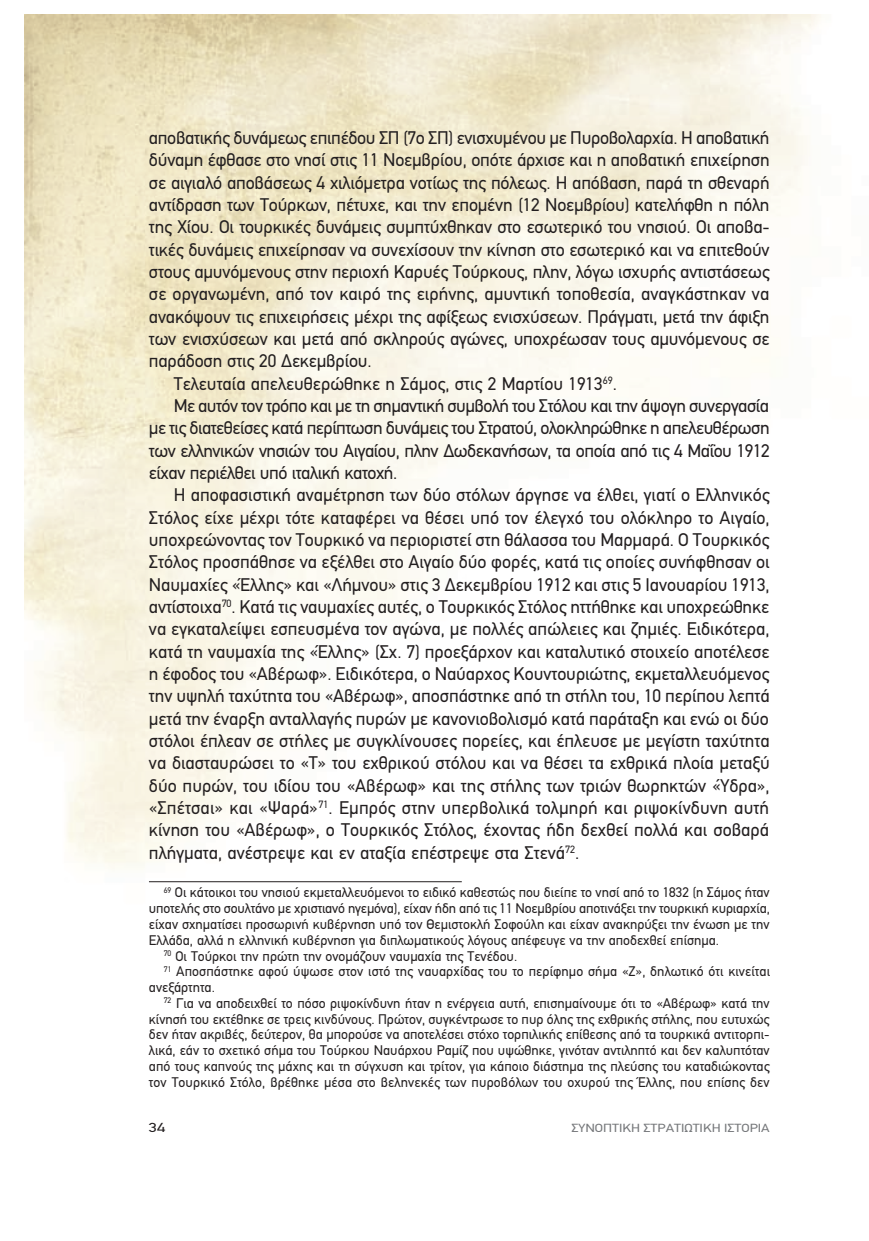
<style>
.page{position:relative;width:869px;height:1241px;background:#fff}
.page>*{position:absolute;margin:0;border:0;box-sizing:border-box;transform-origin:0 0}
.t1{font:18.38px "PF Din Text";letter-spacing:-.005em;color:#231f20}
.t2{font:18.38px "PF Din Text";letter-spacing:-.025em;color:#231f20}
.t3{font:18.38px "PF Din Text";letter-spacing:-.03em;color:#231f20}
.t4{font:14px "PF Din Text";color:#231f20}
.t5{font:13.12px "PF Din Text";color:#231f20;scale:1.33 1}
.t6{font:11.9px "PF Din Text";color:#76787b;scale:1.2 1}
</style>
<div class="page">
<hr style="left:149px;top:881px;width:312px;height:1px;background:#231f20">
<p class="t1" style="left:149px;top:127px;width:622px">αποβατικής δυνάμεως επιπέδου ΣΠ (7ο ΣΠ) ενισχυμένου με Πυροβολαρχία. Η αποβατική</p>
<p class="t1" style="left:149px;top:149px;width:622px">δύναμη έφθασε στο νησί στις 11 Νοεμβρίου, οπότε άρχισε και η αποβατική επιχείρηση</p>
<p class="t1" style="left:149px;top:172px;width:622px">σε αιγιαλό αποβάσεως 4 χιλιόμετρα νοτίως της πόλεως. Η απόβαση, παρά τη σθεναρή</p>
<p class="t1" style="left:149px;top:194px;width:621px">αντίδραση των Τούρκων, πέτυχε, και την επομένη (12 Νοεμβρίου) κατελήφθη η πόλη</p>
<p class="t1" style="left:149px;top:216px;width:622px">της Χίου. Οι τουρκικές δυνάμεις συμπτύχθηκαν στο εσωτερικό του νησιού. Οι αποβα-</p>
<p class="t1" style="left:149px;top:238px;width:622px">τικές δυνάμεις επιχείρησαν να συνεχίσουν την κίνηση στο εσωτερικό και να επιτεθούν</p>
<p class="t1" style="left:149px;top:261px;width:622px">στους αμυνόμενους στην περιοχή Καρυές Τούρκους, πλην, λόγω ισχυρής αντιστάσεως</p>
<p class="t1" style="left:149px;top:283px;width:621px">σε οργανωμένη, από τον καιρό της ειρήνης, αμυντική τοποθεσία, αναγκάστηκαν να</p>
<p class="t1" style="left:149px;top:305px;width:622px">ανακόψουν τις επιχειρήσεις μέχρι της αφίξεως ενισχύσεων. Πράγματι, μετά την άφιξη</p>
<p class="t1" style="left:149px;top:328px;width:622px">των ενισχύσεων και μετά από σκληρούς αγώνες, υποχρέωσαν τους αμυνόμενους σε</p>
<p class="t1" style="left:149px;top:350px;width:224px">παράδοση στις 20 Δεκεμβρίου.</p>
<p class="t1" style="left:174px;top:372px;width:444px">Τελευταία απελευθερώθηκε η Σάμος, στις 2 Μαρτίου 1913<sup>69</sup>.</p>
<p class="t3" style="left:174px;top:395px;width:596px">Με αυτόν τον τρόπο και με τη σημαντική συμβολή του Στόλου και την άψογη συνεργασία</p>
<p class="t2" style="left:149px;top:417px;width:622px">με τις διατεθείσες κατά περίπτωση δυνάμεις του Στρατού, ολοκληρώθηκε η απελευθέρωση</p>
<p class="t2" style="left:149px;top:439px;width:622px">των ελληνικών νησιών του Αιγαίου, πλην Δωδεκανήσων, τα οποία από τις 4 Μαΐου 1912</p>
<p class="t2" style="left:149px;top:462px;width:250px">είχαν περιέλθει υπό ιταλική κατοχή.</p>
<p class="t1" style="left:174px;top:484px;width:597px">Η αποφασιστική αναμέτρηση των δύο στόλων άργησε να έλθει, γιατί ο Ελληνικός</p>
<p class="t1" style="left:149px;top:506px;width:622px">Στόλος είχε μέχρι τότε καταφέρει να θέσει υπό τον έλεγχό του ολόκληρο το Αιγαίο,</p>
<p class="t1" style="left:149px;top:529px;width:621px">υποχρεώνοντας τον Τουρκικό να περιοριστεί στη θάλασσα του Μαρμαρά. Ο Τουρκικός</p>
<p class="t1" style="left:149px;top:551px;width:622px">Στόλος προσπάθησε να εξέλθει στο Αιγαίο δύο φορές, κατά τις οποίες συνήφθησαν οι</p>
<p class="t1" style="left:149px;top:573px;width:622px">Ναυμαχίες «Έλλης» και «Λήμνου» στις 3 Δεκεμβρίου 1912 και στις 5 Ιανουαρίου 1913,</p>
<p class="t1" style="left:149px;top:596px;width:621px">αντίστοιχα<sup>70</sup>. Κατά τις ναυμαχίες αυτές, ο Τουρκικός Στόλος ηττήθηκε και υποχρεώθηκε</p>
<p class="t1" style="left:149px;top:618px;width:622px">να εγκαταλείψει εσπευσμένα τον αγώνα, με πολλές απώλειες και ζημιές. Ειδικότερα,</p>
<p class="t1" style="left:149px;top:640px;width:622px">κατά τη ναυμαχία της «Έλλης» (Σχ. 7) προεξάρχον και καταλυτικό στοιχείο αποτέλεσε</p>
<p class="t1" style="left:149px;top:663px;width:621px">η έφοδος του «Αβέρωφ». Ειδικότερα, ο Ναύαρχος Κουντουριώτης, εκμεταλλευόμενος</p>
<p class="t1" style="left:149px;top:685px;width:622px">την υψηλή ταχύτητα του «Αβέρωφ», αποσπάστηκε από τη στήλη του, 10 περίπου λεπτά</p>
<p class="t1" style="left:149px;top:707px;width:621px">μετά την έναρξη ανταλλαγής πυρών με κανονιοβολισμό κατά παράταξη και ενώ οι δύο</p>
<p class="t1" style="left:149px;top:730px;width:622px">στόλοι έπλεαν σε στήλες με συγκλίνουσες πορείες, και έπλευσε με μεγίστη ταχύτητα</p>
<p class="t1" style="left:149px;top:752px;width:622px">να διασταυρώσει το «Τ» του εχθρικού στόλου και να θέσει τα εχθρικά πλοία μεταξύ</p>
<p class="t1" style="left:149px;top:774px;width:622px">δύο πυρών, του ιδίου του «Αβέρωφ» και της στήλης των τριών θωρηκτών «Ύδρα»,</p>
<p class="t1" style="left:149px;top:797px;width:621px">«Σπέτσαι» και «Ψαρά»<sup>71</sup>. Εμπρός στην υπερβολικά τολμηρή και ριψοκίνδυνη αυτή</p>
<p class="t1" style="left:149px;top:819px;width:621px">κίνηση του «Αβέρωφ», ο Τουρκικός Στόλος, έχοντας ήδη δεχθεί πολλά και σοβαρά</p>
<p class="t1" style="left:149px;top:841px;width:431px">πλήγματα, ανέστρεψε και εν αταξία επέστρεψε στα Στενά<sup>72</sup>.</p>
<p class="t4" style="left:164px;top:884px;width:607px"><sup>69</sup> Οι κάτοικοι του νησιού εκμεταλλευόμενοι το ειδικό καθεστώς που διείπε το νησί από το 1832 (η Σάμος ήταν</p>
<p class="t4" style="left:149px;top:900px;width:622px">υποτελής στο σουλτάνο με χριστιανό ηγεμόνα), είχαν ήδη από τις 11 Νοεμβρίου αποτινάξει την τουρκική κυριαρχία,</p>
<p class="t4" style="left:149px;top:915px;width:621px">είχαν σχηματίσει προσωρινή κυβέρνηση υπό τον Θεμιστοκλή Σοφούλη και είχαν ανακηρύξει την ένωση με την</p>
<p class="t4" style="left:149px;top:931px;width:571px">Ελλάδα, αλλά η ελληνική κυβέρνηση για διπλωματικούς λόγους απέφευγε να την αποδεχθεί επίσημα.</p>
<p class="t4" style="left:164px;top:947px;width:354px"><sup>70</sup> Οι Τούρκοι την πρώτη την ονομάζουν ναυμαχία της Τενέδου.</p>
<p class="t4" style="left:164px;top:963px;width:607px"><sup>71</sup> Αποσπάστηκε αφού ύψωσε στον ιστό της ναυαρχίδας του το περίφημο σήμα «Ζ», δηλωτικό ότι κινείται</p>
<p class="t4" style="left:149px;top:978px;width:67px">ανεξάρτητα.</p>
<p class="t4" style="left:164px;top:994px;width:607px"><sup>72</sup> Για να αποδειχθεί το πόσο ριψοκίνδυνη ήταν η ενέργεια αυτή, επισημαίνουμε ότι το «Αβέρωφ» κατά την</p>
<p class="t4" style="left:149px;top:1010px;width:622px">κίνησή του εκτέθηκε σε τρεις κινδύνους. Πρώτον, συγκέντρωσε το πυρ όλης της εχθρικής στήλης, που ευτυχώς</p>
<p class="t4" style="left:149px;top:1026px;width:622px">δεν ήταν ακριβές, δεύτερον, θα μπορούσε να αποτελέσει στόχο τορπιλικής επίθεσης από τα τουρκικά αντιτορπι-</p>
<p class="t4" style="left:149px;top:1041px;width:622px">λικά, εάν το σχετικό σήμα του Τούρκου Nαυάρχου Ραμίζ που υψώθηκε, γινόταν αντιληπτό και δεν καλυπτόταν</p>
<p class="t4" style="left:149px;top:1057px;width:622px">από τους καπνούς της μάχης και τη σύγχυση και τρίτον, για κάποιο διάστημα της πλεύσης του καταδιώκοντας</p>
<p class="t4" style="left:149px;top:1073px;width:622px">τον Τουρκικό Στόλο, βρέθηκε μέσα στο βεληνεκές των πυροβόλων του οχυρού της Έλλης, που επίσης δεν</p>
<p class="t5" style="left:149px;top:1119px;width:13px">34</p>
<p class="t6" style="left:571px;top:1120px;width:167px">ΣΥΝΟΠΤΙΚΗ ΣΤΡΑΤΙΩΤΙΚΗ ΙΣΤΟΡΙΑ</p>
</div>
